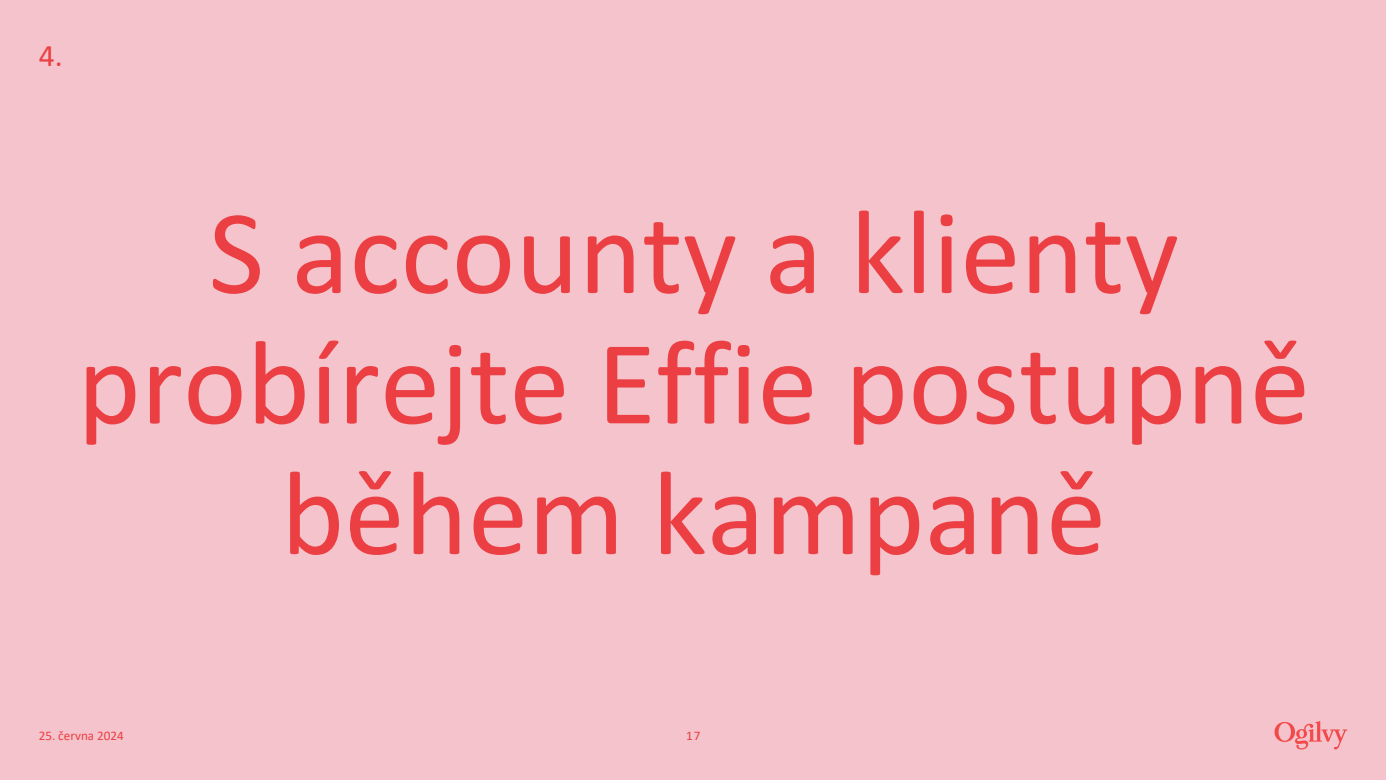
<style>
.page{position:relative;width:1386px;height:780px;background:#fff}
.page>*{position:absolute;margin:0;border:0;box-sizing:border-box;transform-origin:0 0}
.t1{font:120.75px/130.4px "Calibri";color:#eb3f43;text-align:center}
.t2{font:31.5px "Calibri";color:#eb3f43}
.Slide{font:13.12px "Calibri";color:#eb3f43}
</style>
<div class="page">
<div style="left:0;top:0;width:1385px;height:779px;background:#f4c3cb"></div>
<svg style="left:1274px;top:721px;width:72px;height:28px"></svg>
<h2 class="t2" style="left:39px;top:33px;width:25px">4.</h2>
<p class="t1" style="left:77px;top:184px;width:1233px">S accounty a klienty probírejte Effie postupně během kampaně</p>
<p class="Slide" style="left:39px;top:726px;width:86px">25. června 2024</p>
<p class="Slide" style="left:686px;top:726px;width:16px">17</p>
</div>
